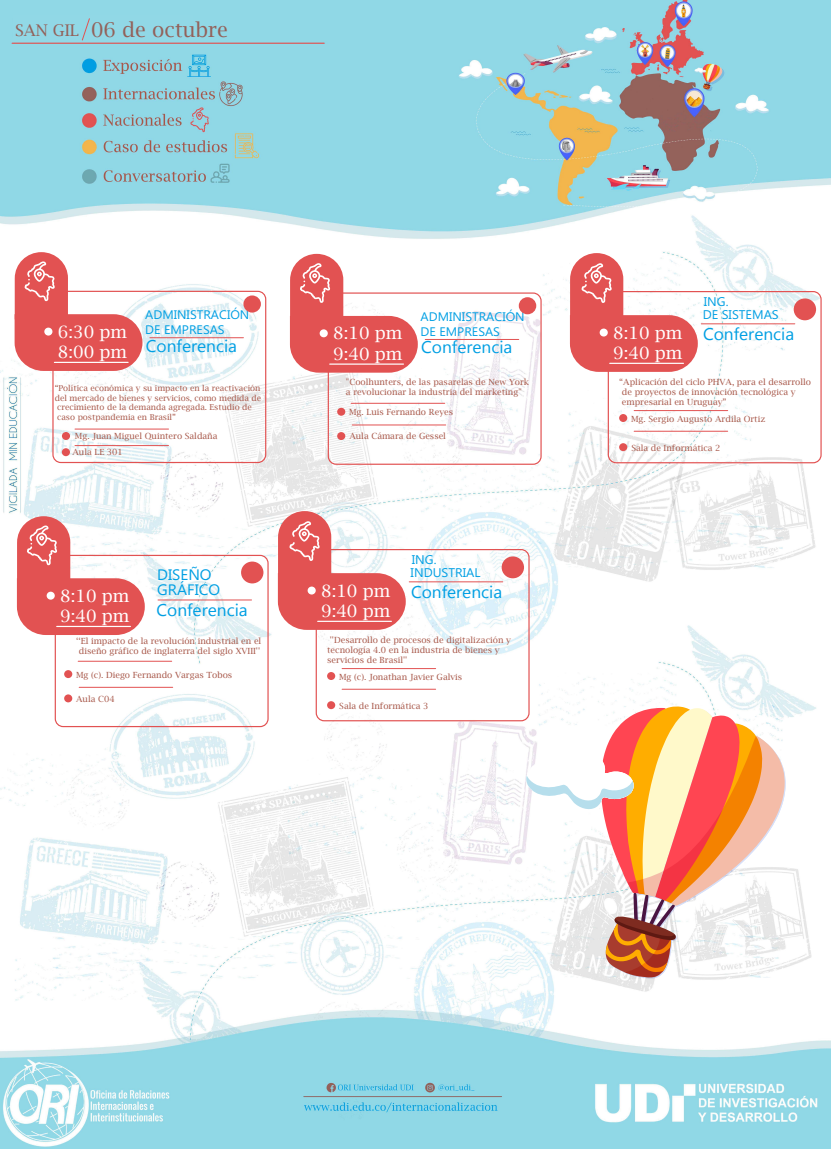
<style>
.page{position:relative;width:831px;height:1149px;background:#fff}
.page>*{position:absolute;margin:0;border:0;box-sizing:border-box;transform-origin:0 0}
.t1{font:20.4px "Lucida Bright";color:#93615a}
.t2{font:16.98px "Microsoft New Tai Lue";color:#009fe3}
.t3{font:16.98px/20.4px "Lucida Bright";color:#fff}
.t4{font:16.11px "Lucida Bright";color:#93615a}
.t5{font:15.18px/14.5px "Microsoft Phags Pa";color:#009fe3}
.t6{font:12.6px/13.3px "Microsoft Phags Pa";color:#009fe3}
.t7{font:12.42px/14.9px "Microsoft Phags Pa";color:#009fe3}
.t8{font:8.49px/10.2px "Lucida Bright";color:#a8584a}
.t9{font:8.1px "Lucida Bright";color:#a8584a}
.s1{font-family:"Lucida Bright";color:#fff}
</style>
<div class="page">
<img style="left:0;top:0;width:831px;height:1149px">
<div style="left:14px;top:15px;width:179px;height:26px;background:#91d8e6"></div>
<div style="left:55px;top:555px;width:214px;height:172px;border:1px solid #e25252;border-radius:8px"></div>
<hr style="left:158px;top:600px;width:94px;height:1px;background:#e25252">
<hr style="left:79px;top:687px;width:94px;height:1px;background:#e25252">
<hr style="left:78px;top:661px;width:94px;height:1px;background:#e25252">
<div style="left:64px;top:694px;width:8px;height:8px;background:#e25252;border-radius:50%"></div>
<div style="left:64px;top:670px;width:8px;height:8px;background:#e25252;border-radius:50%"></div>
<div style="left:241px;top:562px;width:22px;height:21px;background:#e25252;border-radius:50%"></div>
<svg style="left:17px;top:516px;width:128px;height:119px"></svg>
<div style="left:608px;top:291px;width:214px;height:172px;border:1px solid #e25252;border-radius:8px"></div>
<hr style="left:701px;top:323px;width:94px;height:1px;background:#e25252">
<div style="left:794px;top:298px;width:22px;height:22px;background:#e25252;border-radius:50%"></div>
<hr style="left:634px;top:410px;width:94px;height:1px;background:#e25252">
<hr style="left:634px;top:431px;width:94px;height:1px;background:#e25252">
<div style="left:619px;top:443px;width:8px;height:8px;background:#e25252;border-radius:50%"></div>
<div style="left:619px;top:414px;width:8px;height:8px;background:#e25252;border-radius:50%"></div>
<svg style="left:570px;top:253px;width:128px;height:119px"></svg>
<div style="left:316px;top:549px;width:214px;height:172px;border:1px solid #e25252;border-radius:8px"></div>
<hr style="left:409px;top:581px;width:94px;height:1px;background:#e25252">
<div style="left:502px;top:556px;width:22px;height:22px;background:#e25252;border-radius:50%"></div>
<hr style="left:342px;top:668px;width:94px;height:1px;background:#e25252">
<hr style="left:342px;top:689px;width:94px;height:1px;background:#e25252">
<div style="left:327px;top:701px;width:8px;height:8px;background:#e25252;border-radius:50%"></div>
<div style="left:327px;top:672px;width:8px;height:8px;background:#e25252;border-radius:50%"></div>
<svg style="left:278px;top:511px;width:128px;height:119px"></svg>
<div style="left:52px;top:291px;width:214px;height:172px;border:1px solid #e25252;border-radius:8px"></div>
<hr style="left:150px;top:337px;width:93px;height:1px;background:#e25252">
<hr style="left:75px;top:445px;width:94px;height:1px;background:#e25252">
<hr style="left:75px;top:429px;width:94px;height:1px;background:#e25252">
<div style="left:62px;top:448px;width:8px;height:8px;background:#e25252;border-radius:50%"></div>
<div style="left:62px;top:432px;width:8px;height:8px;background:#e25252;border-radius:50%"></div>
<div style="left:243px;top:295px;width:18px;height:18px;background:#e25252;border-radius:50%"></div>
<svg style="left:15px;top:252px;width:127px;height:119px"></svg>
<div style="left:328px;top:292px;width:214px;height:173px;border:1px solid #e25252;border-radius:8px"></div>
<hr style="left:425px;top:339px;width:94px;height:1px;background:#e25252">
<hr style="left:352px;top:425px;width:94px;height:1px;background:#e25252">
<hr style="left:351px;top:403px;width:94px;height:1px;background:#e25252">
<div style="left:337px;top:432px;width:8px;height:8px;background:#e25252;border-radius:50%"></div>
<div style="left:337px;top:408px;width:8px;height:8px;background:#e25252;border-radius:50%"></div>
<div style="left:519px;top:297px;width:17px;height:17px;background:#e25252;border-radius:50%"></div>
<svg style="left:290px;top:254px;width:128px;height:119px"></svg>
<svg style="left:82px;top:18px;width:8px;height:23px"></svg>
<svg style="left:526px;top:706px;width:260px;height:272px"></svg>
<h3 class="t4" style="left:15px;top:21px;width:65px">SAN GIL</h3>
<h1 class="t1" style="left:91px;top:18px;width:138px">06 de octubre</h1>
<h2 class="t3" style="left:58px;top:321px;width:71px">6:30 pm<br>8:00 pm</h2>
<h3 class="t7" style="left:145px;top:307px;width:106px">ADMINISTRACIÓN<br>DE EMPRESAS</h3>
<h2 class="t2" style="left:146px;top:336px;width:93px">Conferencia</h2>
<p class="t9" style="left:55px;top:383px;width:207px">“Política económica y su impacto en la reactivación</p>
<p class="t9" style="left:55px;top:393px;width:208px">del mercado de bienes y servicios, como medida de</p>
<p class="t9" style="left:57px;top:403px;width:196px">crecimiento de la demanda agregada. Estudio de</p>
<p class="t9" style="left:57px;top:413px;width:120px">caso postpandemia en Brasil”</p>
<p class="t8" style="left:73px;top:446px;width:52px">Aula LE 301</p>
<p class="t8" style="left:75px;top:431px;width:144px">Mg. Juan Miguel Quintero Saldaña</p>
<h2 class="t3" style="left:60px;top:586px;width:71px">8:10 pm<br>9:40 pm</h2>
<h3 class="t5" style="left:157px;top:567px;width:64px">DISEÑO<br>GRÁFICO</h3>
<h2 class="t2" style="left:156px;top:600px;width:93px">Conferencia</h2>
<p class="t8" style="left:76px;top:636px;width:187px;text-align:center">‘‘El impacto de la revolución industrial en el diseño gráfico de inglaterra del siglo XVIII''</p>
<p class="t8" style="left:76px;top:694px;width:40px">Aula C04</p>
<p class="t8" style="left:76px;top:669px;width:158px">Mg (c). Diego Fernando Vargas Tobos</p>
<h2 class="t3" style="left:333px;top:323px;width:71px">8:10 pm<br>9:40 pm</h2>
<h3 class="t7" style="left:421px;top:309px;width:106px">ADMINISTRACIÓN<br>DE EMPRESAS</h3>
<h2 class="t2" style="left:421px;top:338px;width:93px">Conferencia</h2>
<p class="t8" style="left:346px;top:376px;width:185px">"Coolhunters, de las pasarelas de New York a revolucionar la industria del marketing"</p>
<p class="t8" style="left:349px;top:431px;width:98px">Aula Cámara de Gessel</p>
<p class="t8" style="left:349px;top:407px;width:105px">Mg. Luis Fernando Reyes</p>
<h3 class="t6" style="left:411px;top:552px;width:71px">ING.<br>INDUSTRIAL</h3>
<h2 class="t2" style="left:321px;top:582px;width:183px"><span class="s1">8:10 pm</span> Conferencia</h2>
<h2 class="t3" style="left:321px;top:601px;width:71px">9:40 pm</h2>
<p class="t8" style="left:327px;top:634px;width:185px;text-indent:3px">''Desarrollo de procesos de digitalización y tecnología 4.0 en la industria de bienes y servicios de Brasil''</p>
<p class="t8" style="left:339px;top:671px;width:125px">Mg (c). Jonathan Javier Galvis</p>
<p class="t8" style="left:339px;top:701px;width:91px">Sala de Informática 3</p>
<h3 class="t6" style="left:703px;top:294px;width:78px">ING.<br>DE SISTEMAS</h3>
<h2 class="t2" style="left:613px;top:324px;width:183px"><span class="s1">8:10 pm</span> Conferencia</h2>
<h2 class="t3" style="left:613px;top:343px;width:71px">9:40 pm</h2>
<p class="t8" style="left:622px;top:376px;width:191px;text-indent:-3px">“Aplicación del ciclo PHVA, para el desarrollo de proyectos de innovación tecnológica y empresarial en Uruguay”</p>
<p class="t8" style="left:631px;top:413px;width:136px">Mg. Sergio Augusto Ardila Ortiz</p>
<p class="t8" style="left:631px;top:443px;width:91px">Sala de Informática 2</p>
</div>
